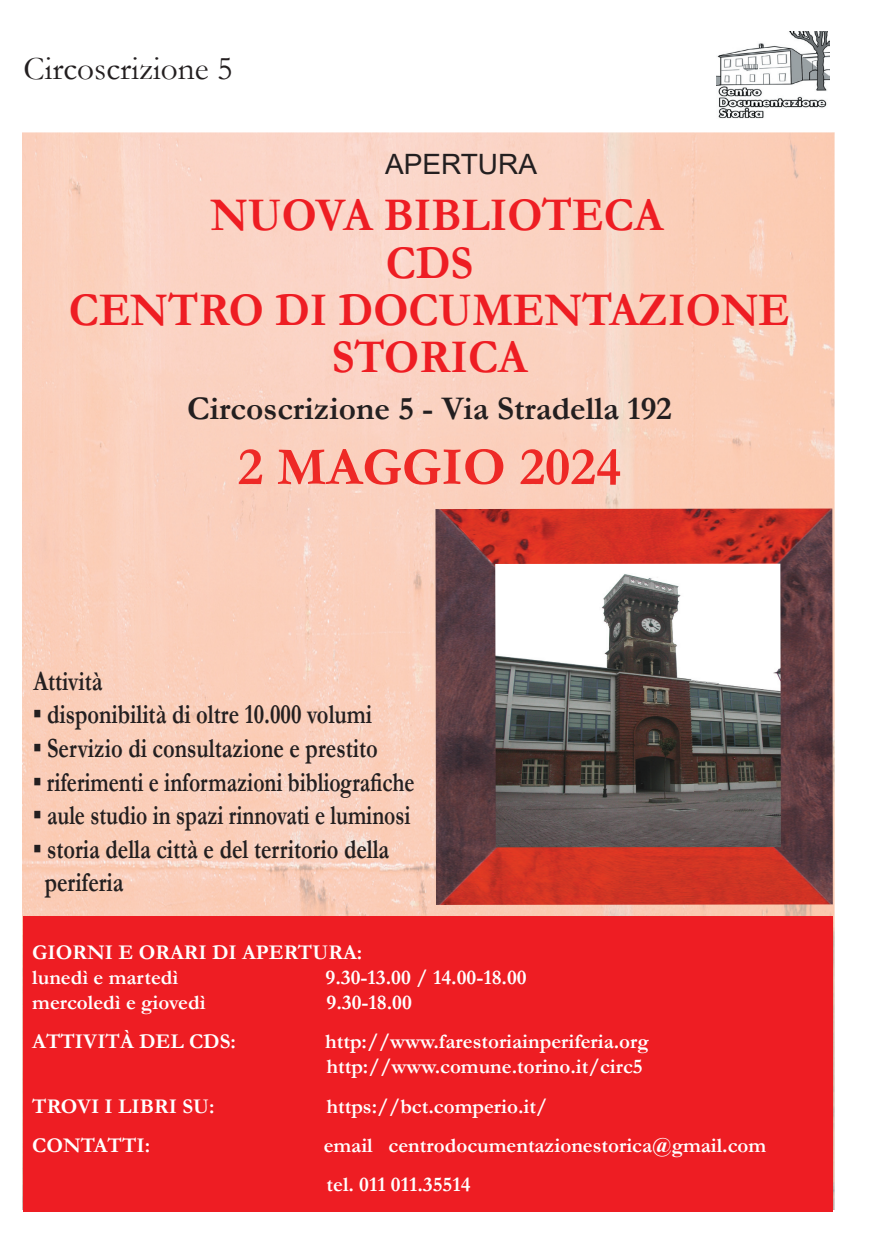
<style>
.page{position:relative;width:869px;height:1241px;background:#fff}
.page>*{position:absolute;margin:0;border:0;box-sizing:border-box;transform-origin:0 0}
.t1{font:700 54.25px "Garamond";color:#ee2926}
.t2{font:700 47.25px/47.2px "Garamond";color:#ee1d23;text-align:center;scale:.94 1}
.t3{font:700 33.25px "Garamond";color:#231f20}
.t4{font:33.25px "Garamond";color:#231f20}
.t5{font:700 28px/33.6px "Garamond";color:#231f20;scale:.8 1}
.t6{font:28px "Arial";color:#231f20}
.t7{font:700 21px/25.2px "Garamond";color:#fff}
</style>
<div class="page">
<img style="left:22px;top:133px;width:748px;height:1076px">
<img style="left:770px;top:133px;width:63px;height:1076px">
<img style="left:435px;top:508px;width:397px;height:396px">
<img style="left:495px;top:563px;width:285px;height:284px">
<div style="left:24px;top:916px;width:808px;height:295px;background:#ee1d23"></div>
<img style="left:716px;top:31px;width:112px;height:88px">
<h3 class="t4" style="left:24px;top:46px;width:210px">Circoscrizione 5</h3>
<h3 class="t6" style="left:385px;top:144px;width:153px">APERTURA</h3>
<h2 class="t2" style="left:69px;top:192px;width:768px">NUOVA BIBLIOTECA<br>CDS<br>CENTRO DI DOCUMENTAZIONE<br>STORICA</h2>
<h3 class="t3" style="left:187px;top:386px;width:486px">Circoscrizione 5 - Via Stradella 192</h3>
<h1 class="t1" style="left:238px;top:430px;width:385px">2 MAGGIO 2024</h1>
<h3 class="t5" style="left:33px;top:664px;width:88px">Attività</h3>
<h3 class="t5" style="left:33px;top:697px;width:424px">▪ disponibilità di oltre 10.000 volumi</h3>
<h3 class="t5" style="left:33px;top:731px;width:431px">▪ Servizio di consultazione e prestito</h3>
<h3 class="t5" style="left:33px;top:764px;width:477px">▪ riferimenti e informazioni bibliografiche</h3>
<h3 class="t5" style="left:33px;top:798px;width:472px">▪ aule studio in spazi rinnovati e luminosi</h3>
<h3 class="t5" style="left:45px;top:832px;width:432px;text-indent:-11px">▪ storia della città e del territorio della periferia</h3>
<p class="t7" style="left:32px;top:939px;width:331px">GIORNI E ORARI DI APERTURA: lunedì e martedì</p>
<p class="t7" style="left:325px;top:964px;width:203px">9.30-13.00 / 14.00-18.00</p>
<p class="t7" style="left:32px;top:989px;width:175px">mercoledì e giovedì</p>
<p class="t7" style="left:326px;top:989px;width:87px">9.30-18.00</p>
<p class="t7" style="left:32px;top:1028px;width:205px">ATTIVITÀ DEL CDS:</p>
<p class="t7" style="left:325px;top:1028px;width:325px">http://www.farestoriainperiferia.org http://www.comune.torino.it/circ5</p>
<p class="t7" style="left:32px;top:1093px;width:184px">TROVI I LIBRI SU:</p>
<p class="t7" style="left:326px;top:1093px;width:222px">https://bct.comperio.it/</p>
<p class="t7" style="left:32px;top:1132px;width:119px">CONTATTI:</p>
<p class="t7" style="left:323px;top:1125px;width:444px;line-height:39.2px">email centrodocumentazionestorica@gmail.com tel. 011 011.35514</p>
</div>
